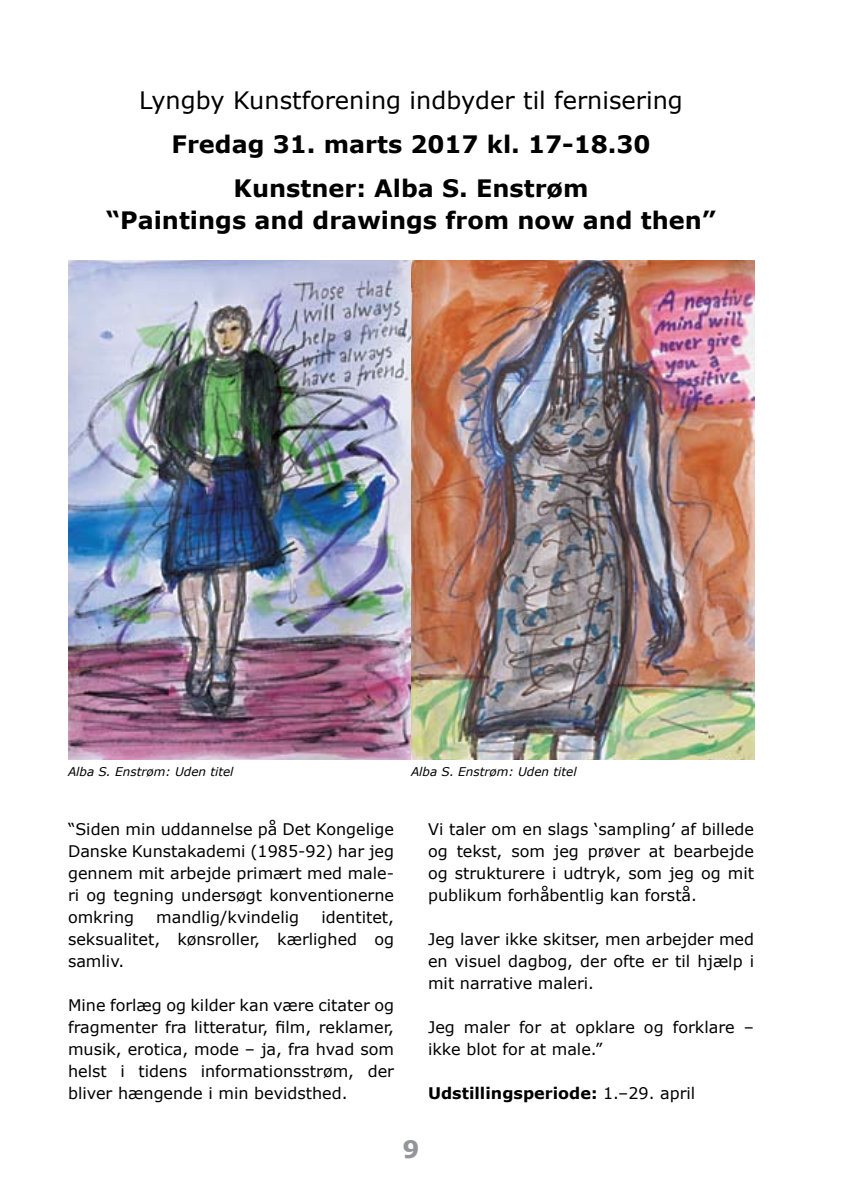
<style>
.page{position:relative;width:842px;height:1191px;background:#fff}
.page>*{position:absolute;margin:0;border:0;box-sizing:border-box;transform-origin:0 0}
.t1{font:700 24px/44px "Verdana";color:#000;text-align:center}
.t2{font:24px "Verdana";color:#000}
.t3{font:700 24px "Verdana";color:#939598}
.t4{font:16px/22px "Verdana";color:#000;text-align:justify}
.t5{font:700 16px "Verdana";color:#000}
.t6{font:italic 12px "Verdana";color:#000}
.s1{font-weight:400}
</style>
<div class="page">
<img style="left:68px;top:261px;width:343px;height:499px">
<img style="left:411px;top:261px;width:343px;height:499px">
<h1 class="t2" style="left:139px;top:85px;width:545px">Lyngby Kunstforening indbyder til fernisering</h1>
<h1 class="t1" style="left:171px;top:123px;width:481px">Fredag 31. marts 2017 kl. 17-18.30<br>Kunstner: Alba S. Enstrøm</h1>
<h1 class="t1" style="left:106px;top:198px;width:611px">“Paintings and drawings from now and then”</h1>
<p class="t6" style="left:68px;top:763px;width:167px">Alba S. Enstrøm: Uden titel</p>
<p class="t6" style="left:411px;top:763px;width:167px">Alba S. Enstrøm: Uden titel</p>
<p class="t4" style="left:68px;top:818px;width:328px">“Siden min uddannelse på Det Kongelige Danske Kunstakademi (1985-92) har jeg gennem mit arbejde primært med male&shy;ri og tegning undersøgt konventionerne omkring</p>
<p class="t4" style="left:68px;top:906px;width:327px;text-indent:253px">identitet, seksualitet, kønsroller, kærlighed og samliv.</p>
<p class="t4" style="left:68px;top:994px;width:328px">Mine forlæg og kilder kan være citater og fragmenter fra litteratur, film, reklamer, musik, erotica, mode – ja, fra hvad som helst i tidens informationsstrøm, der bliver hængende i min bevidsthed.</p>
<p class="t4" style="left:156px;top:906px;width:144px">mandlig/kvindelig</p>
<p class="t4" style="left:428px;top:818px;width:327px">Vi taler om en slags ‘sampling’ af billede og tekst, som jeg prøver at bearbejde og strukturere i udtryk, som jeg og mit publikum forhåbentlig kan forstå.</p>
<p class="t4" style="left:428px;top:928px;width:327px">Jeg laver ikke skitser, men arbejder med en visuel dagbog, der ofte er til hjælp i mit narrative maleri.</p>
<p class="t4" style="left:428px;top:1016px;width:327px">Jeg maler for at opklare og forklare – ikke blot for at male.”</p>
<p class="t5" style="left:428px;top:1082px;width:269px">Udstillingsperiode: <span class="s1">1.–29. april</span></p>
<h1 class="t3" style="left:402px;top:1134px;width:19px">9</h1>
</div>
